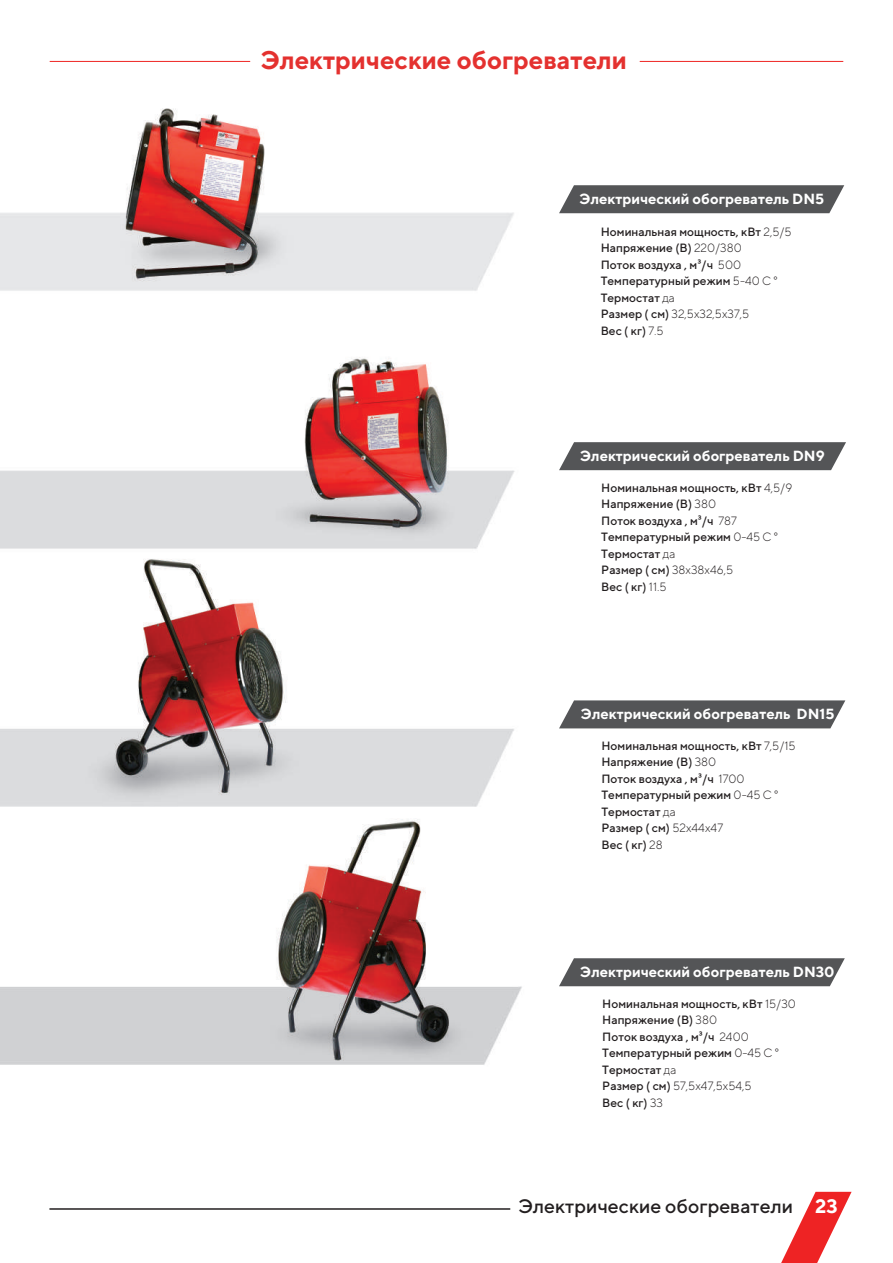
<style>
.page{position:relative;width:893px;height:1263px;background:#fff}
.page>*{position:absolute;margin:0;border:0;box-sizing:border-box;transform-origin:0 0}
.t1{font:700 25.5px "TT Norms";color:#e4312f}
.t2{font:500 19.5px "TT Norms";color:#231f20}
.t3{font:700 14.7px "TT Norms";color:#fff}
.t4{font:500 12px/16.5px "TT Norms";color:#231f20}
.s1{font-weight:300}
.s2{font-weight:700;color:#fff}
</style>
<div class="page">
<svg style="left:781px;top:1192px;width:71px;height:71px"></svg>
<hr style="left:49px;top:1208px;width:461px;height:2px;background:#231f20">
<img style="left:0;top:60px;width:846px;height:1005px">
<hr style="left:50px;top:61px;width:200px;height:1px;background:#ee2523">
<hr style="left:640px;top:61px;width:203px;height:1px;background:#ee2523">
<svg style="left:559px;top:700px;width:286px;height:28px"></svg>
<svg style="left:559px;top:958px;width:286px;height:28px"></svg>
<svg style="left:559px;top:185px;width:285px;height:28px"></svg>
<svg style="left:559px;top:442px;width:287px;height:28px"></svg>
<h1 class="t1" style="left:261px;top:44px;width:368px">Электрические обогреватели</h1>
<p class="t3" style="left:580px;top:190px;width:246px">Электрический обогреватель DN5</p>
<p class="t4" style="left:601px;top:223px;width:192px">Номинальная мощность, кВт <span class="s1">2,5/5<br></span>Напряжение (В) <span class="s1">220/380<br></span>Поток воздуха , м³/ч <span class="s1">500<br></span>Температурный режим <span class="s1">5-40 С °<br></span>Термостат <span class="s1">да<br></span>Размер ( см) <span class="s1">32,5х32,5х37,5<br></span>Вес ( кг) <span class="s1">7.5</span></p>
<p class="t3" style="left:580px;top:447px;width:246px">Электрический обогреватель DN9</p>
<p class="t4" style="left:601px;top:479px;width:192px">Номинальная мощность, кВт <span class="s1">4,5/9<br></span>Напряжение (В) <span class="s1">380<br></span>Поток воздуха , м³/ч <span class="s1">787<br></span>Температурный режим <span class="s1">0-45 С °<br></span>Термостат <span class="s1">да<br></span>Размер ( см) <span class="s1">38х38х46,5<br></span>Вес ( кг) <span class="s1">11.5</span></p>
<p class="t3" style="left:581px;top:705px;width:255px">Электрический обогреватель DN15</p>
<p class="t4" style="left:601px;top:737px;width:196px">Номинальная мощность, кВт <span class="s1">7,5/15<br></span>Напряжение (В) <span class="s1">380<br></span>Поток воздуха , м³/ч <span class="s1">1700<br></span>Температурный режим <span class="s1">0-45 С °<br></span>Термостат <span class="s1">да<br></span>Размер ( см) <span class="s1">52х44х47<br></span>Вес ( кг) <span class="s1">28</span></p>
<p class="t3" style="left:580px;top:962px;width:256px">Электрический обогреватель DN30</p>
<p class="t4" style="left:602px;top:995px;width:195px">Номинальная мощность, кВт <span class="s1">15/30<br></span>Напряжение (В) <span class="s1">380<br></span>Поток воздуха , м³/ч <span class="s1">2400<br></span>Температурный режим <span class="s1">0-45 С °<br></span>Термостат <span class="s1">да<br></span>Размер ( см) <span class="s1">57,5х47,5х54,5<br></span>Вес ( кг) <span class="s1">33</span></p>
<h2 class="t2" style="left:518px;top:1194px;width:321px">Электрические обогреватели <span class="s2">23</span></h2>
</div>
